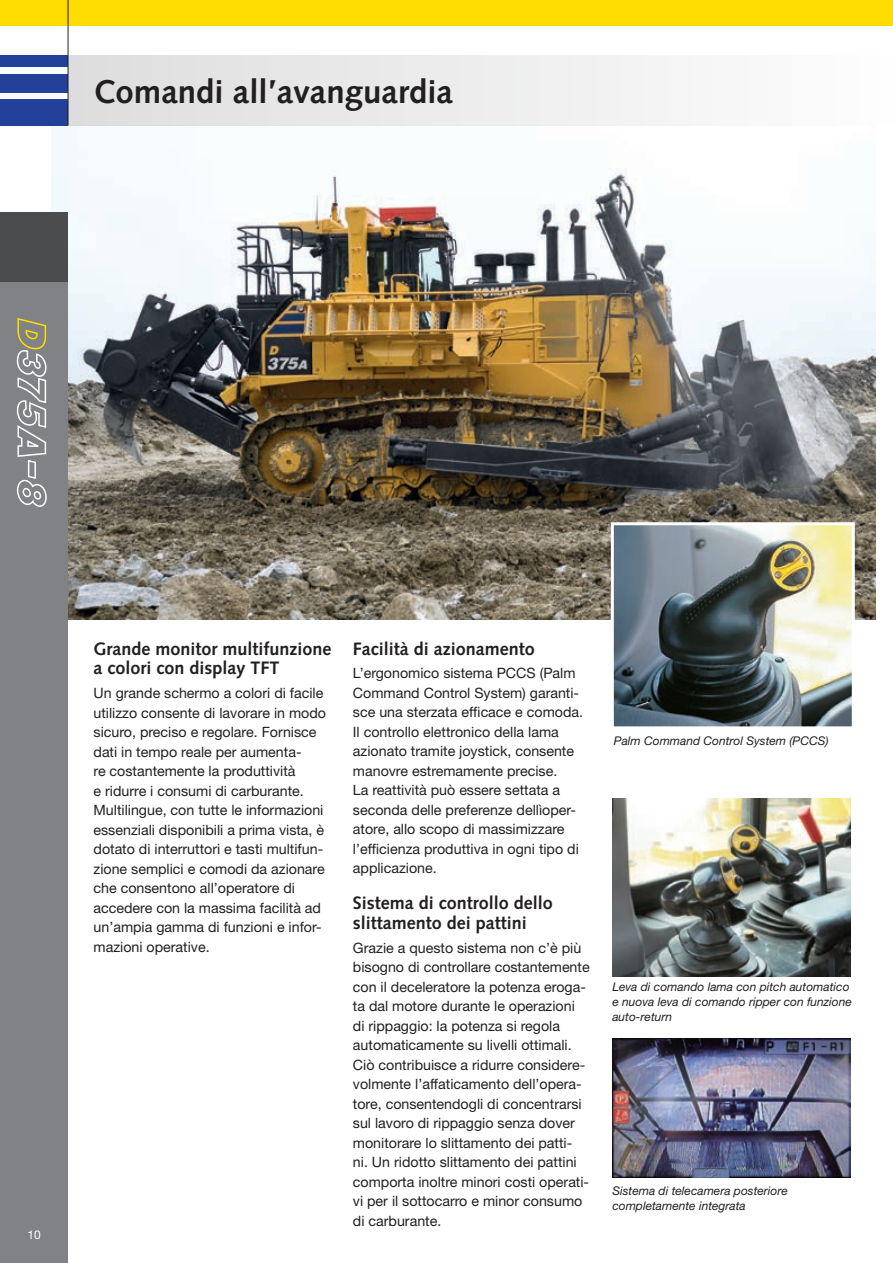
<style>
.page{position:relative;width:893px;height:1263px;background:#fff}
.page>*{position:absolute;margin:0;border:0;box-sizing:border-box;transform-origin:0 0}
.t1{font:700 33px "Syntax LTCE";color:#231f20}
.t2{font:700 18px/19.5px "Syntax LTCE";color:#231f20}
.t3{font:14.25px/19.5px "Helvetica Neue LT Pro";color:#231f20}
.t4{font:italic 12px/15px "Helvetica Neue LT Pro";color:#231f20}
.t5{font:12px "Helvetica Neue LT Pro";color:#fff}
</style>
<div class="page">
<img style="left:51px;top:125px;width:825px;height:495px">
<div style="left:0;top:213px;width:68px;height:1050px;background:#808285"></div>
<div style="left:0;top:99px;width:68px;height:26px;background:#223f99"></div>
<div style="left:0;top:74px;width:68px;height:18px;background:#223f99"></div>
<div style="left:0;top:55px;width:68px;height:12px;background:#223f99"></div>
<div style="left:0;top:0;width:893px;height:26px;background:#ffdc01"></div>
<div style="left:0;top:213px;width:68px;height:69px;background:#4b4c4d"></div>
<div style="left:68px;top:55px;width:825px;height:70px;background:linear-gradient(to right,#ddddde,#fdfdfe)"></div>
<hr style="left:68px;top:0;width:1px;height:125px;background:#231f20">
<img style="left:612px;top:798px;width:238px;height:178px">
<img style="left:615px;top:526px;width:236px;height:199px">
<div style="left:611px;top:522px;width:244px;height:207px;border:3px solid #fff"></div>
<img style="left:612px;top:1038px;width:238px;height:140px">
<svg style="left:16px;top:318px;width:31px;height:189px"></svg>
<h1 class="t1" style="left:94px;top:73px;width:361px">Comandi all’avanguardia</h1>
<p class="t5" style="left:27px;top:1227px;width:15px">10</p>
<p class="t2" style="left:94px;top:639px;width:240px">Grande monitor multifunzione a colori con display TFT</p>
<p class="t3" style="left:94px;top:683px;width:234px">Un grande schermo a colori di facile utilizzo consente di lavorare in modo sicuro, preciso e regolare. Fornisce dati in tempo reale per aumenta-<br>re costantemente la produttività<br>e ridurre i consumi di carburante.<br>Multilingue, con tutte le informazioni essenziali disponibili a prima vista, è dotato di interruttori e tasti multifun&shy;zione semplici e comodi da azionare che consentono all’operatore di accedere con la massima facilità ad un’ampia gamma di funzioni e infor&shy;mazioni operative.</p>
<p class="t2" style="left:353px;top:639px;width:184px">Facilità di azionamento</p>
<p class="t3" style="left:353px;top:663px;width:232px">L’ergonomico sistema PCCS (Palm Command Control System) garanti&shy;sce una sterzata efficace e comoda.<br>Il controllo elettronico della lama azionato tramite joystick, consente manovre estremamente precise.<br>La reattività può essere settata a seconda delle preferenze dellìoper&shy;atore, allo scopo di massimizzare l’efficienza produttiva in ogni tipo di applicazione.</p>
<p class="t2" style="left:353px;top:894px;width:202px">Sistema di controllo dello slittamento dei pattini</p>
<p class="t3" style="left:353px;top:937px;width:238px">Grazie a questo sistema non c’è più bisogno di controllare costantemente con il deceleratore la potenza eroga&shy;ta dal motore durante le operazioni di rippaggio: la potenza si regola automaticamente su livelli ottimali.<br>Ciò contribuisce a ridurre considere&shy;volmente l’affaticamento dell’opera&shy;tore, consentendogli di concentrarsi sul lavoro di rippaggio senza dover monitorare lo slittamento dei patti&shy;ni. Un ridotto slittamento dei pattini comporta inoltre minori costi operati&shy;vi per il sottocarro e minor consumo di carburante.</p>
<p class="t4" style="left:614px;top:733px;width:216px">Palm Command Control System (PCCS)</p>
<p class="t4" style="left:612px;top:979px;width:241px">Leva di comando lama con pitch automatico e nuova leva di comando ripper con funzione auto-return</p>
<p class="t4" style="left:612px;top:1183px;width:177px">Sistema di telecamera posteriore completamente integrata</p>
</div>
